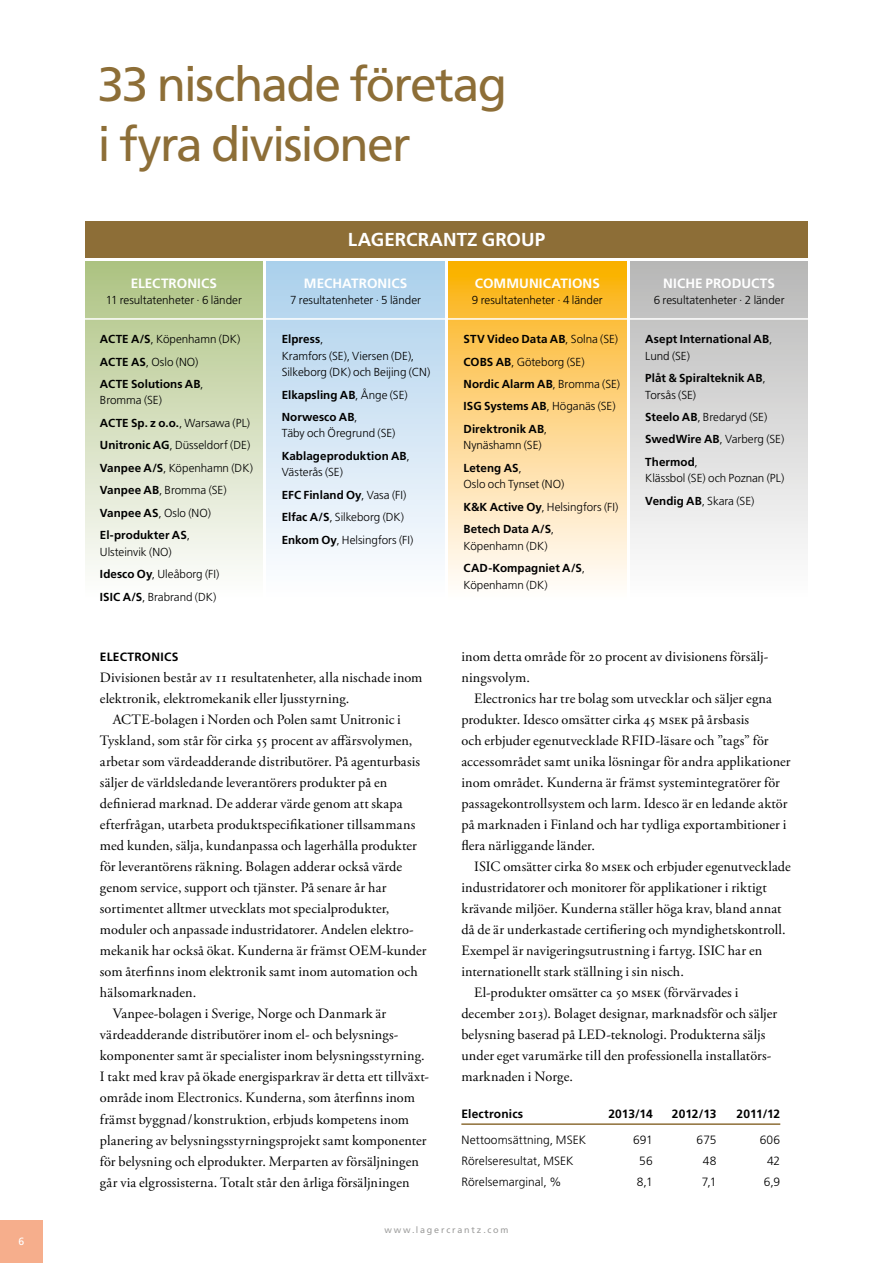
<style>
.page{position:relative;width:893px;height:1263px;background:#fff}
.page>*{position:absolute;margin:0;border:0;box-sizing:border-box;transform-origin:0 0}
.t1{font:48px/60px "Frutiger LT Std";letter-spacing:-.035em;color:#8d6e37}
.t2{font:700 18.75px "Frutiger LT Std";letter-spacing:.005em;color:#fff}
.t3{font:14.25px/21px "Adobe Garamond Pro";letter-spacing:.01em;color:#000}
.t4{font:700 13.5px "Frutiger LT Std";letter-spacing:.005em;color:#fff}
.t5{font:300 12px "Frutiger LT Std";letter-spacing:.005em;color:#000}
.t6{font:700 12px "Frutiger LT Std";letter-spacing:.015em;color:#000}
.t7{font:300 11.7px/22.5px "Frutiger LT Std";color:#000}
.t8{font:700 11.7px/22.5px "Frutiger LT Std";letter-spacing:.005em;color:#000}
.t9{font:10.5px "Frutiger LT Std";color:#fff}
.t10{font:9px "Frutiger LT Std";letter-spacing:.2em;color:#9d9d9c}
.s1{font-weight:300}
.s2{font-weight:700}
</style>
<div class="page">
<div style="left:0;top:1220px;width:43px;height:43px;background:#f6ae8c"></div>
<hr style="left:461px;top:1123px;width:319px;height:2px;background:#8d6e37">
<div style="left:85px;top:222px;width:723px;height:36px;background:#8d6e37"></div>
<div style="left:85px;top:262px;width:178px;height:338px;background:linear-gradient(to bottom,#adc382,#fffeff)"></div>
<div style="left:267px;top:262px;width:177px;height:338px;background:linear-gradient(to bottom,#abd0eb,#fffeff)"></div>
<svg style="left:449px;top:262px;width:177px;height:322px;background:#fdd687"></svg>
<div style="left:630px;top:262px;width:178px;height:338px;background:linear-gradient(to bottom,#b8b8b7,#fff)"></div>
<hr style="left:81px;top:318px;width:731px;height:2px;background:#fff">
<p class="t9" style="left:18px;top:1235px;width:7px">6</p>
<h1 class="t1" style="left:97px;top:55px;width:411px">33 nischade företag i fyra divisioner</h1>
<p class="t4" style="left:131px;top:275px;width:88px">ELECTRONICS</p>
<p class="t7" style="left:106px;top:289px;width:138px">11 resultatenheter · 6 länder</p>
<p class="t8" style="left:100px;top:328px;width:142px">ACTE A/S<span class="s1">, Köpenhamn (DK)<br></span>ACTE AS<span class="s1">, Oslo (NO)<br></span>ACTE Solutions AB<span class="s1">,</span></p>
<p class="t7" style="left:100px;top:389px;width:154px">Bromma (SE)<br><span class="s2">ACTE Sp. z o.o.</span>, Warsawa (PL)<br><span class="s2">Unitronic AG</span>, Düsseldorf (DE)<br><span class="s2">Vanpee A/S</span>, Köpenhamn (DK)<br><span class="s2">Vanpee AB</span>, Bromma (SE)<br><span class="s2">Vanpee AS</span>, Oslo (NO)<br><span class="s2">El-produkter AS</span>,</p>
<p class="t7" style="left:100px;top:541px;width:121px">Ulsteinvik (NO)<br><span class="s2">Idesco Oy</span>, Uleåborg (FI)<br><span class="s2">ISIC A/S</span>, Brabrand (DK)</p>
<h2 class="t2" style="left:348px;top:229px;width:199px">LAGERCRANTZ GROUP</h2>
<p class="t4" style="left:304px;top:275px;width:105px">MECHATRONICS</p>
<p class="t7" style="left:290px;top:289px;width:132px">7 resultatenheter · 5 länder</p>
<p class="t7" style="left:282px;top:331px;width:150px;line-height:16.5px"><span class="s2">Elpress</span>,<br>Kramfors (SE), Viersen (DE),<br>Silkeborg (DK) och Beijing (CN)</p>
<p class="t8" style="left:282px;top:383px;width:128px">Elkapsling AB<span class="s1">, Ånge (SE)<br></span>Norwesco AB<span class="s1">,</span></p>
<p class="t7" style="left:282px;top:422px;width:130px">Täby och Öregrund (SE)<br><span class="s2">Kablageproduktion AB</span>,</p>
<p class="t7" style="left:282px;top:461px;width:133px">Västerås (SE)<br><span class="s2">EFC Finland Oy</span>, Vasa (FI)<br><span class="s2">Elfac A/S</span>, Silkeborg (DK)<br><span class="s2">Enkom Oy</span>, Helsingfors (FI)</p>
<p class="t4" style="left:475px;top:275px;width:126px">COMMUNICATIONS</p>
<p class="t7" style="left:472px;top:289px;width:132px">9 resultatenheter · 4 länder</p>
<p class="t8" style="left:463px;top:328px;width:158px">STV Video Data AB<span class="s1">, Solna (SE)<br></span>COBS AB<span class="s1">, Göteborg (SE)<br></span>Nordic Alarm AB<span class="s1">, Bromma (SE)<br></span>ISG Systems AB<span class="s1">, Höganäs (SE)<br></span>Direktronik AB<span class="s1">,</span></p>
<p class="t7" style="left:463px;top:434px;width:80px">Nynäshamn (SE)<br><span class="s2">Leteng AS</span>,</p>
<p class="t7" style="left:463px;top:473px;width:156px">Oslo och Tynset (NO)<br><span class="s2">K&amp;K Active Oy</span>, Helsingfors (FI)<br><span class="s2">Betech Data A/S</span>,</p>
<p class="t8" style="left:463px;top:534px;width:123px"><span class="s1">Köpenhamn (DK)<br></span>CAD-Kompagniet A/S<span class="s1">,</span></p>
<p class="t7" style="left:463px;top:573px;width:86px">Köpenhamn (DK)</p>
<p class="t4" style="left:663px;top:275px;width:113px">NICHE PRODUCTS</p>
<p class="t7" style="left:654px;top:289px;width:132px">6 resultatenheter · 2 länder</p>
<p class="t8" style="left:645px;top:331px;width:128px;line-height:16.5px">Asept International AB<span class="s1">,<br>Lund (SE)</span></p>
<p class="t8" style="left:645px;top:370px;width:122px;line-height:16.5px">Plåt &amp; Spiralteknik AB<span class="s1">,<br>Torsås (SE)</span></p>
<p class="t7" style="left:645px;top:406px;width:141px"><span class="s2">Steelo AB</span>, Bredaryd (SE)<br><span class="s2">SwedWire AB</span>, Varberg (SE)<br><span class="s2">Thermod</span>,</p>
<p class="t7" style="left:645px;top:467px;width:141px">Klässbol (SE) och Poznan (PL)<br><span class="s2">Vendig AB</span>, Skara (SE)</p>
<p class="t6" style="left:100px;top:650px;width:80px">ELECTRONICS</p>
<p class="t3" style="left:100px;top:668px;width:324px">Divisionen består av 11 resultatenheter, alla nischade inom</p>
<p class="t3" style="left:100px;top:689px;width:251px">elektronik, elektromekanik eller ljusstyrning.</p>
<p class="t3" style="left:113px;top:710px;width:290px">ACTE-bolagen i Norden och Polen samt Unitronic i</p>
<p class="t3" style="left:100px;top:731px;width:314px">Tyskland, som står för cirka 55 procent av affärsvolymen,</p>
<p class="t3" style="left:100px;top:752px;width:322px">arbetar som värdeadderande distributörer. På agenturbasis</p>
<p class="t3" style="left:100px;top:773px;width:289px">säljer de världsledande leverantörers produkter på en</p>
<p class="t3" style="left:100px;top:794px;width:304px">definierad marknad. De adderar värde genom att skapa</p>
<p class="t3" style="left:100px;top:815px;width:317px">efterfrågan, utarbeta produktspecifikationer tillsammans</p>
<p class="t3" style="left:100px;top:836px;width:318px">med kunden, sälja, kundanpassa och lagerhålla produkter</p>
<p class="t3" style="left:100px;top:857px;width:304px">för leverantörens räkning. Bolagen adderar också värde</p>
<p class="t3" style="left:100px;top:878px;width:288px">genom service, support och tjänster. På senare år har</p>
<p class="t3" style="left:100px;top:899px;width:291px">sortimentet alltmer utvecklats mot specialprodukter,</p>
<p class="t3" style="left:100px;top:920px;width:315px">moduler och anpassade industridatorer. Andelen elektro-</p>
<p class="t3" style="left:100px;top:941px;width:328px">mekanik har också ökat. Kunderna är främst OEM-kunder</p>
<p class="t3" style="left:100px;top:962px;width:319px">som återfinns inom elektronik samt inom automation och</p>
<p class="t3" style="left:100px;top:983px;width:98px">hälsomarknaden.</p>
<p class="t3" style="left:113px;top:1004px;width:275px">Vanpee-bolagen i Sverige, Norge och Danmark är</p>
<p class="t3" style="left:100px;top:1025px;width:300px">värdeadderande distributörer inom el- och belysnings-</p>
<p class="t3" style="left:100px;top:1046px;width:326px">komponenter samt är specialister inom belysningsstyrning.</p>
<p class="t3" style="left:100px;top:1067px;width:331px">I takt med krav på ökade energisparkrav är detta ett tillväxt-</p>
<p class="t3" style="left:100px;top:1088px;width:317px">område inom Electronics. Kunderna, som återfinns inom</p>
<p class="t3" style="left:100px;top:1109px;width:311px">främst byggnad/konstruktion, erbjuds kompetens inom</p>
<p class="t3" style="left:100px;top:1130px;width:328px">planering av belysningsstyrningsprojekt samt komponenter</p>
<p class="t3" style="left:100px;top:1151px;width:321px">för belysning och elprodukter. Merparten av försäljningen</p>
<p class="t3" style="left:100px;top:1172px;width:311px">går via elgrossisterna. Totalt står den årliga försäljningen</p>
<p class="t3" style="left:461px;top:647px;width:309px">inom detta område för 20 procent av divisionens försälj&shy;ningsvolym.</p>
<p class="t3" style="left:461px;top:689px;width:331px;text-indent:13px">Electronics har tre bolag som utvecklar och säljer egna produkter. Idesco omsätter cirka 45 msek på årsbasis<br>och erbjuder egenutvecklade RFID-läsare och ”tags” för accessområdet samt unika lösningar för andra applikationer inom området. Kunderna är främst systemintegratörer för passagekontrollsystem och larm. Idesco är en ledande aktör på marknaden i Finland och har tydliga exportambitioner i flera närliggande länder.</p>
<p class="t3" style="left:474px;top:857px;width:318px">ISIC omsätter cirka 80 msek och erbjuder egenutvecklade</p>
<p class="t3" style="left:461px;top:878px;width:307px">industridatorer och monitorer för applikationer i riktigt</p>
<p class="t3" style="left:461px;top:899px;width:322px">krävande miljöer. Kunderna ställer höga krav, bland annat</p>
<p class="t3" style="left:461px;top:920px;width:326px">då de är underkastade certifiering och myndighetskontroll.</p>
<p class="t3" style="left:461px;top:941px;width:302px">Exempel är navigeringsutrustning i fartyg. ISIC har en</p>
<p class="t3" style="left:461px;top:962px;width:224px">internationellt stark ställning i sin nisch.</p>
<p class="t3" style="left:474px;top:983px;width:266px">El-produkter omsätter ca 50 msek (förvärvades i</p>
<p class="t3" style="left:461px;top:1004px;width:317px">december 2013). Bolaget designar, marknadsför och säljer</p>
<p class="t3" style="left:461px;top:1025px;width:305px">belysning baserad på LED-teknologi. Produkterna säljs</p>
<p class="t3" style="left:461px;top:1046px;width:312px">under eget varumärke till den professionella installatörs-</p>
<p class="t3" style="left:461px;top:1067px;width:113px">marknaden i Norge.</p>
<p class="t6" style="left:461px;top:1107px;width:63px">Electronics</p>
<p class="t6" style="left:608px;top:1107px;width:46px">2013/14</p>
<p class="t6" style="left:672px;top:1107px;width:46px">2012/13</p>
<p class="t6" style="left:737px;top:1107px;width:45px">2011/12</p>
<p class="t5" style="left:461px;top:1133px;width:126px">Nettoomsättning, MSEK</p>
<p class="t5" style="left:633px;top:1133px;width:21px">691</p>
<p class="t5" style="left:697px;top:1133px;width:21px">675</p>
<p class="t5" style="left:760px;top:1133px;width:22px">606</p>
<p class="t5" style="left:461px;top:1154px;width:114px">Rörelseresultat, MSEK</p>
<p class="t5" style="left:639px;top:1154px;width:15px">56</p>
<p class="t5" style="left:703px;top:1154px;width:15px">48</p>
<p class="t5" style="left:767px;top:1154px;width:15px">42</p>
<p class="t5" style="left:461px;top:1175px;width:102px">Rörelsemarginal, %</p>
<p class="t5" style="left:637px;top:1175px;width:18px">8,1</p>
<p class="t5" style="left:702px;top:1175px;width:16px">7,1</p>
<p class="t5" style="left:764px;top:1175px;width:18px">6,9</p>
<p class="t10" style="left:384px;top:1225px;width:126px">www.lagercrantz.com</p>
</div>
